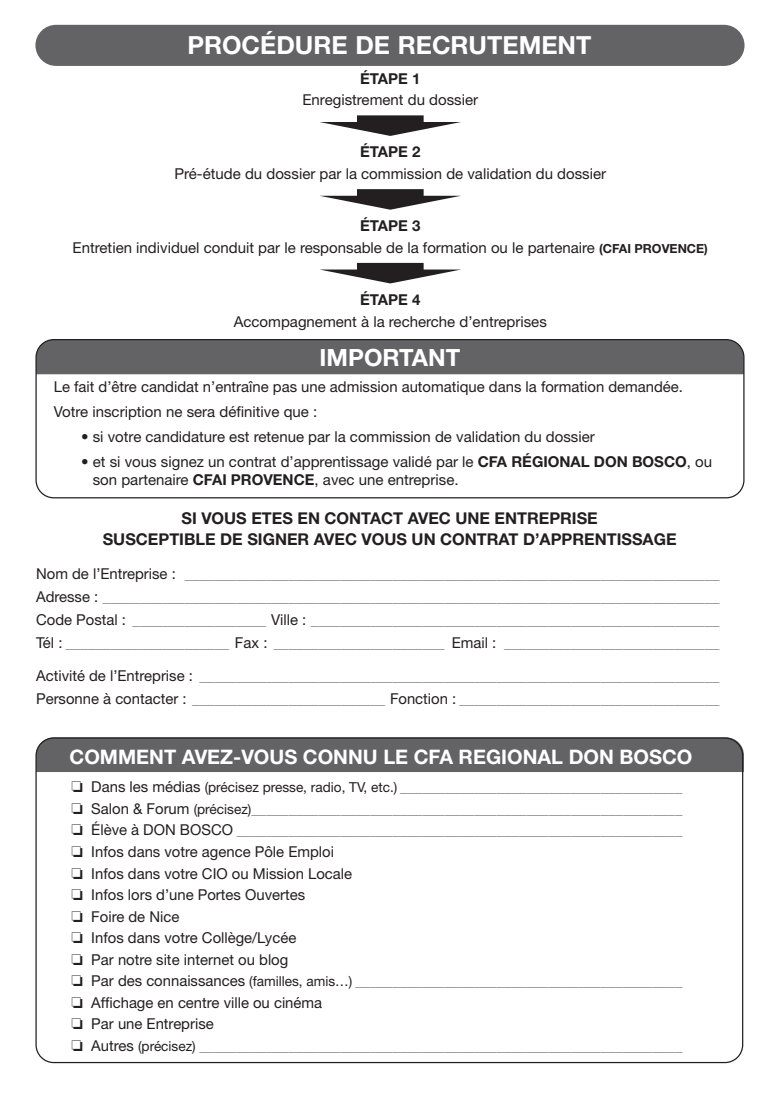
<style>
.page{position:relative;width:780px;height:1099px;background:#fff}
.page>*{position:absolute;margin:0;border:0;box-sizing:border-box;transform-origin:0 0}
.t1{font:700 25px "Helvetica Neue LT Std";color:#fff}
.t2{font:700 23.75px "Helvetica Neue LT Std";color:#fff}
.t3{font:700 20px "Helvetica Neue LT Std";color:#fff}
.t4{font:700 16.25px/20.9px "Helvetica Neue LT Std";color:#231f20;text-align:center}
.t5{font:500 15px/21.5px "Helvetica Neue LT Std";color:#808285}
.t6{font:15px/21.5px "Helvetica Neue LT Std";color:#231f20}
.t7{font:700 15px "Helvetica Neue LT Std";color:#231f20}
.s1{font-weight:700}
.s2{font-weight:700;font-size:12.5px}
.s3{font-weight:500}
.s4{font-weight:400;color:#231f20}
.s5{color:#231f20}
.s6{font-weight:400;font-size:13.75px;color:#231f20}
</style>
<div class="page">
<div style="left:35px;top:25px;width:709px;height:41px;background:#636366;border-radius:21px"></div>
<svg style="left:320px;top:115px;width:141px;height:21px"></svg>
<svg style="left:320px;top:189px;width:141px;height:21px"></svg>
<svg style="left:320px;top:263px;width:141px;height:20px"></svg>
<div style="left:37px;top:339px;width:706px;height:35px;background:#636366"></div>
<div style="left:37px;top:737px;width:706px;height:35px;background:#636366"></div>
<div style="left:35px;top:339px;width:709px;height:159px;border:1px solid #231f20;border-radius:18px"></div>
<h1 class="t1" style="left:187px;top:30px;width:405px">PROCÉDURE DE RECRUTEMENT</h1>
<p class="t7" style="left:360px;top:69px;width:62px">ÉTAPE 1</p>
<p class="t6" style="left:302px;top:89px;width:177px">Enregistrement du dossier</p>
<p class="t7" style="left:360px;top:143px;width:62px">ÉTAPE 2</p>
<p class="t6" style="left:174px;top:163px;width:433px">Pré-étude du dossier par la commission de validation du dossier</p>
<p class="t6" style="left:73px;top:215px;width:637px;text-align:center"><span class="s1">ÉTAPE 3<br></span>Entretien individuel conduit par le responsable de la formation ou le partenaire <span class="s2">(CFAI PROVENCE)</span></p>
<p class="t7" style="left:360px;top:290px;width:62px">ÉTAPE 4</p>
<p class="t6" style="left:234px;top:310px;width:314px">Accompagnement à la recherche d’entreprises</p>
<h2 class="t2" style="left:319px;top:343px;width:142px">IMPORTANT</h2>
<p class="t6" style="left:54px;top:373px;width:630px;line-height:25.1px">Le fait d’être candidat n’entraîne pas une admission automatique dans la formation demandée.<br>Votre inscription ne sera définitive que :</p>
<p class="t6" style="left:81px;top:425px;width:515px"><span class="s3">•</span> si votre candidature est retenue par la commission de validation du dossier</p>
<p class="t6" style="left:93px;top:452px;width:621px;line-height:18px;text-indent:-12px"><span class="s3">•</span> et si vous signez un contrat d’apprentissage validé par le <span class="s1">CFA RÉGIONAL DON BOSCO</span>, ou son partenaire <span class="s1">CFAI PROVENCE</span>, avec une entreprise.</p>
<p class="t4" style="left:103px;top:508px;width:575px">SI VOUS ETES EN CONTACT AVEC UNE ENTREPRISE<br>SUSCEPTIBLE DE SIGNER AVEC VOUS UN CONTRAT D’APPRENTISSAGE</p>
<p class="t5" style="left:36px;top:562px;width:685px;line-height:22.9px;text-align:justify"><span class="s4">Nom de l’Entreprise :</span> ________________________________________________________________________ <span class="s4">Adresse :</span> ___________________________________________________________________________________ <span class="s4">Code Postal :</span> __________________ <span class="s4">Ville :</span> _______________________________________________________ <span class="s4">Tél :</span> ______________________ <span class="s4">Fax :</span> _______________________ <span class="s4">Email :</span> _____________________________</p>
<p class="t5" style="left:36px;top:664px;width:685px;line-height:22.9px"><span class="s4">Activité de l’Entreprise :</span> ______________________________________________________________________<br><span class="s4">Personne à contacter :</span> __________________________ <span class="s4">Fonction :</span> ___________________________________</p>
<h3 class="t3" style="left:70px;top:744px;width:624px">COMMENT AVEZ-VOUS CONNU LE CFA REGIONAL DON BOSCO</h3>
<p class="t5" style="left:71px;top:776px;width:612px"><span class="s5">❏</span> <span class="s4">Dans les médias</span> <span class="s6">(précisez presse, radio, TV, etc.)</span> ______________________________________ <span class="s5">❏</span> <span class="s4">Salon &amp; Forum</span> <span class="s6">(précisez)</span>__________________________________________________________ <span class="s5">❏</span> <span class="s4">Élève à DON BOSCO</span> ____________________________________________________________ <span class="s5">❏</span> <span class="s4">Infos dans votre agence Pôle Emploi<br></span><span class="s5">❏</span> <span class="s4">Infos dans votre CIO ou Mission Locale<br></span><span class="s5">❏</span> <span class="s4">Infos lors d’une Portes Ouvertes<br></span><span class="s5">❏</span> <span class="s4">Foire de Nice<br></span><span class="s5">❏</span> <span class="s4">Infos dans votre Collège/Lycée<br></span><span class="s5">❏</span> <span class="s4">Par notre site internet ou blog<br></span><span class="s5">❏</span> <span class="s4">Par des connaissances</span> <span class="s6">(familles, amis…)</span> ____________________________________________ <span class="s5">❏</span> <span class="s4">Affichage en centre ville ou cinéma<br></span><span class="s5">❏</span> <span class="s4">Par une Entreprise<br></span><span class="s5">❏</span> <span class="s4">Autres</span> <span class="s6">(précisez)</span> _________________________________________________________________</p>
</div>
